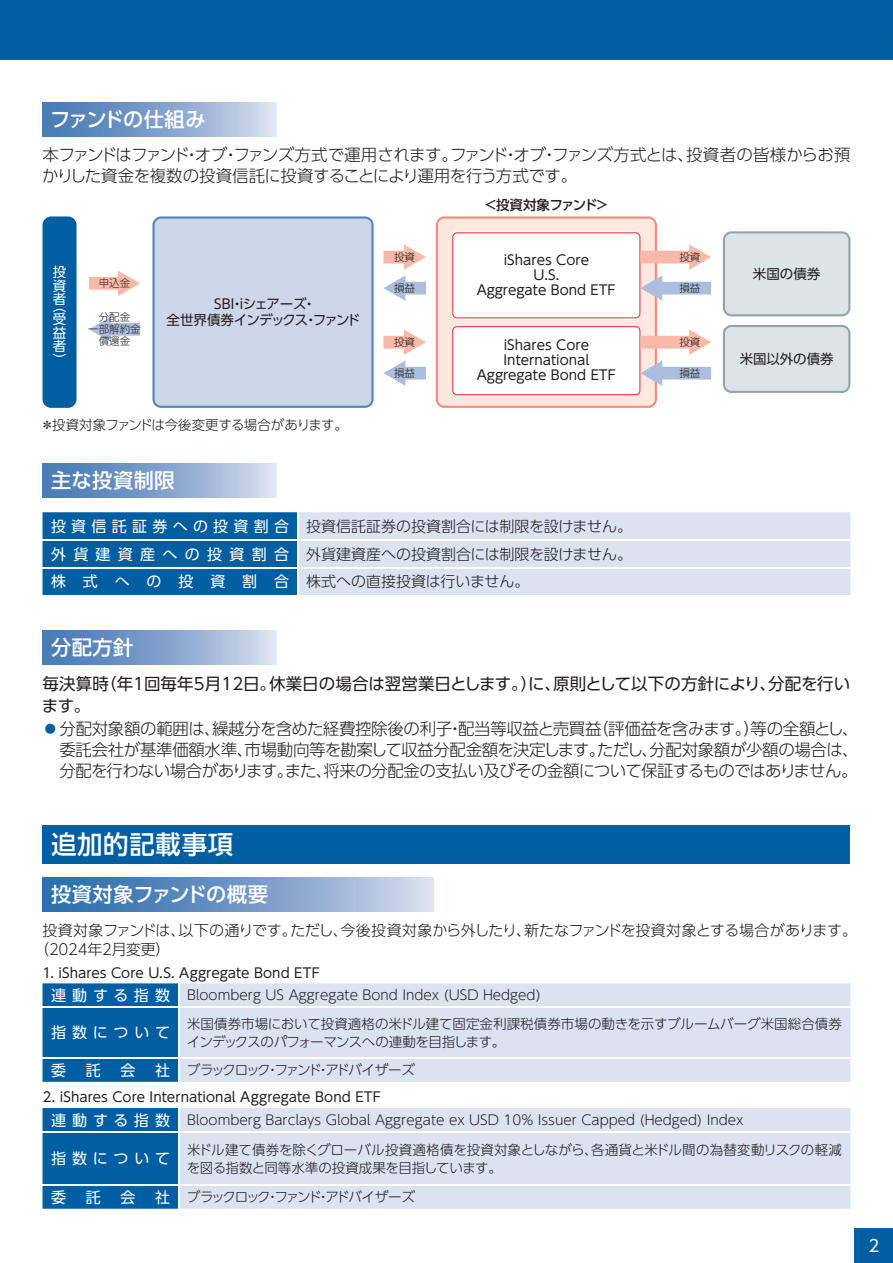
<style>
.page{position:relative;width:893px;height:1263px;background:#fff}
.page>*{position:absolute;margin:0;border:0;box-sizing:border-box;transform-origin:0 0}
.t1{font:25.5px "UD Shin Go Pro Medium 90 pv RKSJ H";letter-spacing:.025em;color:#fff}
.t2{font:20.25px "UD Shin Go Pro Medium 90 pv RKSJ H";letter-spacing:.005em;color:#fff}
.t3{font:20.25px "UD Shin Go Pro Medium 90 pv RKSJ H";letter-spacing:.025em;color:#fff}
.t4{font:20.25px "UD Shin Go Pro Medium 90 pv RKSJ H";letter-spacing:-.035em;color:#fff}
.t5{font:16.5px/21px "UD Shin Go Pro Light 90 pv RKSJ H";letter-spacing:-.035em;color:#231f20}
.t6{font:16.5px/22.5px "UD Shin Go Pro Regular 90 pv RKSJ H";letter-spacing:-.005em;color:#231f20}
.t7{font:16.5px "UD Shin Go Pro Regular 90 pv RKSJ H";color:#fff}
.t8{font:15px/27.8px "UD Shin Go Pro Light 90 pv RKSJ H";letter-spacing:-.02em;color:#231f20;text-align:justify}
.t9{font:15px "UD Shin Go Pro Regular 90 pv RKSJ H";letter-spacing:.395em;color:#fff}
.t10{font:13.5px/18px "UD Shin Go Pro Light 90 pv RKSJ H";color:#231f20}
.t11{font:13.5px/15px "UD Shin Go Pro Regular 90 pv RKSJ H";color:#231f20;text-align:center}
.t12{font:13.5px "UD Shin Go Pro Light 90 pv RKSJ H";letter-spacing:-.15em;color:#231f20}
.t13{font:13.5px/16.5px "UD Shin Go Pro Regular 90 pv RKSJ H";letter-spacing:-.065em;color:#231f20;text-align:center}
.t14{font:13.5px "UD Shin Go Pro Light 90 pv RKSJ H";letter-spacing:-.02em;color:#231f20}
.t15{font:13.5px "UD Shin Go Pro Medium 90 pv RKSJ H";letter-spacing:-.04em;color:#231f20}
.t16{font:13.5px/13.5px "UD Shin Go Pro Regular 90 pv RKSJ V";color:#fff;text-align:justify}
.t17{font:13.5px "Shin Go Pr 6 N Regular 90 pv RKSJ H";letter-spacing:-.01em;color:#231f20}
.t18{font:10.5px/12px "UD Shin Go Pro Light 90 pv RKSJ H";color:#231f20;text-align:center}
.s1{font-family:"UD Shin Go Pro Regular 90 pv RKSJ H";color:#fff}
.s2{font-family:"Gothic MB101 Pro Light 90 pv RKSJ H";color:#005ea1}
.s3{font-family:"UD Shin Go Pro Regular 90 pv RKSJ H";font-size:15px;color:#fff}
</style>
<div class="page">
<div style="left:0;top:0;width:893px;height:60px;background:#005ea1"></div>
<div style="left:855px;top:1228px;width:38px;height:34px;background:#005ea1"></div>
<div style="left:43px;top:216px;width:34px;height:192px;background:#005ea1;border-radius:9px"></div>
<div style="left:89px;top:277px;width:33px;height:13px;background:#fab8a8"></div>
<svg style="left:118px;top:271px;width:22px;height:25px"></svg>
<div style="left:107px;top:323px;width:33px;height:13px;background:#abbedd"></div>
<svg style="left:89px;top:317px;width:22px;height:25px"></svg>
<svg style="left:383px;top:244px;width:43px;height:57px"></svg>
<svg style="left:383px;top:329px;width:43px;height:57px"></svg>
<div style="left:152px;top:216px;width:222px;height:192px;background:#ced7ea"></div>
<svg style="left:723px;top:231px;width:127px;height:85px;background:#d7dfe3"></svg>
<svg style="left:723px;top:325px;width:127px;height:68px;background:#d6dee3"></svg>
<div style="left:640px;top:251px;width:53px;height:12px;background:#fab8a8"></div>
<svg style="left:689px;top:244px;width:22px;height:26px"></svg>
<div style="left:659px;top:282px;width:52px;height:12px;background:#abbedd"></div>
<div style="left:640px;top:336px;width:53px;height:13px;background:#fab8a8"></div>
<svg style="left:689px;top:329px;width:22px;height:26px"></svg>
<div style="left:659px;top:367px;width:52px;height:13px;background:#abbedd"></div>
<svg style="left:436px;top:216px;width:226px;height:192px"></svg>
<div style="left:299px;top:512px;width:551px;height:83px;background:#dbe2f0"></div>
<hr style="left:43px;top:539px;width:807px;height:1px;background:#fff">
<hr style="left:43px;top:567px;width:807px;height:1px;background:#fff">
<div style="left:43px;top:512px;width:254px;height:83px;background:#005ea1"></div>
<div style="left:180px;top:983px;width:670px;height:99px;background:#dbe2f0"></div>
<hr style="left:43px;top:1006px;width:807px;height:1px;background:#fff">
<hr style="left:43px;top:1058px;width:807px;height:1px;background:#fff">
<div style="left:43px;top:983px;width:135px;height:99px;background:#005ea1"></div>
<div style="left:180px;top:1108px;width:670px;height:101px;background:#dbe2f0"></div>
<hr style="left:43px;top:1131px;width:807px;height:1px;background:#fff">
<hr style="left:43px;top:1185px;width:807px;height:1px;background:#fff">
<div style="left:43px;top:1108px;width:135px;height:101px;background:#005ea1"></div>
<div style="left:43px;top:102px;width:233px;height:34px;background:linear-gradient(to right,#3a71b0,#d4d9ec)"></div>
<div style="left:43px;top:463px;width:233px;height:34px;background:linear-gradient(to right,#3a71b0,#d4d9ec)"></div>
<div style="left:43px;top:630px;width:233px;height:34px;background:linear-gradient(to right,#3a71b0,#d4d9ec)"></div>
<div style="left:43px;top:826px;width:807px;height:38px;background:#005ea1"></div>
<div style="left:43px;top:877px;width:391px;height:34px;background:linear-gradient(to right,#1d63a7,#d1d5ea)"></div>
<h2 class="t4" style="left:50px;top:112px;width:157px">ファンドの仕組み</h2>
<p class="t5" style="left:42px;top:147px;width:810px">本ファンドはファンド・オブ・ファンズ方式で運用されます。ファンド・オブ・ファンズ方式とは、投資者の皆様からお預かりした資金を複数の投資信託に投資することにより運用を行う方式です。</p>
<p class="t16" style="left:53px;top:267px;width:15px">投資者</p>
<p class="t16" style="left:53px;top:301px;width:15px">（受益者）</p>
<p class="t18" style="left:99px;top:279px;width:33px">申込金</p>
<p class="t18" style="left:88px;top:312px;width:54px">分配金<br>一部解約金償還金</p>
<p class="t13" style="left:167px;top:297px;width:195px">ＳＢＩ・iシェアーズ・<br>全世界債券インデックス・ファンド</p>
<p class="t14" style="left:41px;top:420px;width:309px">＊投資対象ファンドは今後変更する場合があります。</p>
<h2 class="t3" style="left:51px;top:473px;width:125px">主な投資制限</h2>
<p class="t18" style="left:394px;top:253px;width:22px">投資</p>
<p class="t18" style="left:394px;top:284px;width:22px">損益</p>
<p class="t18" style="left:394px;top:338px;width:22px">投資</p>
<p class="t18" style="left:394px;top:369px;width:22px">損益</p>
<p class="t15" style="left:484px;top:200px;width:127px">＜投資対象ファンド＞</p>
<p class="t11" style="left:477px;top:254px;width:141px">iShares Core<br>U.S.<br>Aggregate Bond ETF</p>
<p class="t11" style="left:477px;top:339px;width:141px">iShares Core<br>International<br>Aggregate Bond ETF</p>
<p class="t8" style="left:51px;top:514px;width:582px"><span class="s1">投資信託証券への投資割合</span> 投資信託証券の投資割合には制限を設けません。<span class="s1">外貨建資産への投資割合</span> 外貨建資産への投資割合には制限を設けません。<span class="s1">株 式 へ の 投 資 割 合</span> 株式への直接投資は行いません。</p>
<h2 class="t3" style="left:51px;top:640px;width:84px">分配方針</h2>
<p class="t18" style="left:679px;top:253px;width:22px">投資</p>
<p class="t18" style="left:679px;top:284px;width:22px">損益</p>
<p class="t18" style="left:679px;top:338px;width:22px">投資</p>
<p class="t18" style="left:679px;top:369px;width:22px">損益</p>
<p class="t11" style="left:753px;top:268px;width:69px">米国の債券</p>
<p class="t17" style="left:740px;top:354px;width:95px">米国以外の債券</p>
<p class="t6" style="left:42px;top:674px;width:810px">毎決算時（年１回毎年5月12日。休業日の場合は翌営業日とします。）に、原則として以下の方針により、分配を行います。</p>
<p class="t5" style="left:60px;top:720px;width:801px;text-align:justify;text-indent:-17px"><span class="s2">●</span>分配対象額の範囲は、繰越分を含めた経費控除後の利子・配当等収益と売買益（評価益を含みます。）等の全額とし、委託会社が基準価額水準、市場動向等を勘案して収益分配金額を決定します。ただし、分配対象額が少額の場合は、分配を行わない場合があります。また、将来の分配金の支払い及びその金額について保証するものではありません。</p>
<h1 class="t1" style="left:51px;top:835px;width:184px">追加的記載事項</h1>
<h2 class="t2" style="left:51px;top:887px;width:218px">投資対象ファンドの概要</h2>
<p class="t8" style="left:34px;top:922px;width:824px;line-height:19.5px;text-indent:8px">投資対象ファンドは、以下の通りです。ただし、今後投資対象から外したり、新たなファンドを投資対象とする場合があります。（2024年2月変更）</p>
<p class="t11" style="left:43px;top:967px;width:279px">1. iShares Core U.S. Aggregate Bond ETF</p>
<p class="t10" style="left:51px;top:988px;width:491px"><span class="s3">連動する指数</span> Bloomberg US Aggregate Bond Index (USD Hedged)</p>
<p class="t9" style="left:51px;top:1027px;width:121px">指数について</p>
<p class="t10" style="left:187px;top:1016px;width:657px">米国債券市場において投資適格の米ドル建て固定金利課税債券市場の動きを示すブルームバーグ米国総合債券インデックスのパフォーマンスへの連動を目指します。</p>
<p class="t9" style="left:51px;top:1064px;width:16px">委</p>
<p class="t9" style="left:86px;top:1064px;width:16px">託</p>
<p class="t9" style="left:120px;top:1064px;width:16px">会</p>
<p class="t12" style="left:155px;top:1065px;width:261px"><span class="s3">社</span> ブラックロック・ファンド・アドバイザーズ</p>
<p class="t11" style="left:43px;top:1091px;width:340px">2. iShares Core International Aggregate Bond ETF</p>
<p class="t10" style="left:51px;top:1113px;width:694px"><span class="s3">連動する指数</span> Bloomberg Barclays Global Aggregate ex USD 10% Issuer Capped (Hedged) Index</p>
<p class="t9" style="left:51px;top:1153px;width:121px">指数について</p>
<p class="t10" style="left:187px;top:1142px;width:657px">米ドル建て債券を除くグローバル投資適格債を投資対象としながら、各通貨と米ドル間の為替変動リスクの軽減を図る指数と同等水準の投資成果を目指しています。</p>
<p class="t9" style="left:51px;top:1191px;width:16px">委</p>
<p class="t9" style="left:86px;top:1191px;width:16px">託</p>
<p class="t9" style="left:120px;top:1191px;width:16px">会</p>
<p class="t12" style="left:155px;top:1192px;width:261px"><span class="s3">社</span> ブラックロック・ファンド・アドバイザーズ</p>
<p class="t7" style="left:868px;top:1239px;width:12px">2</p>
</div>
